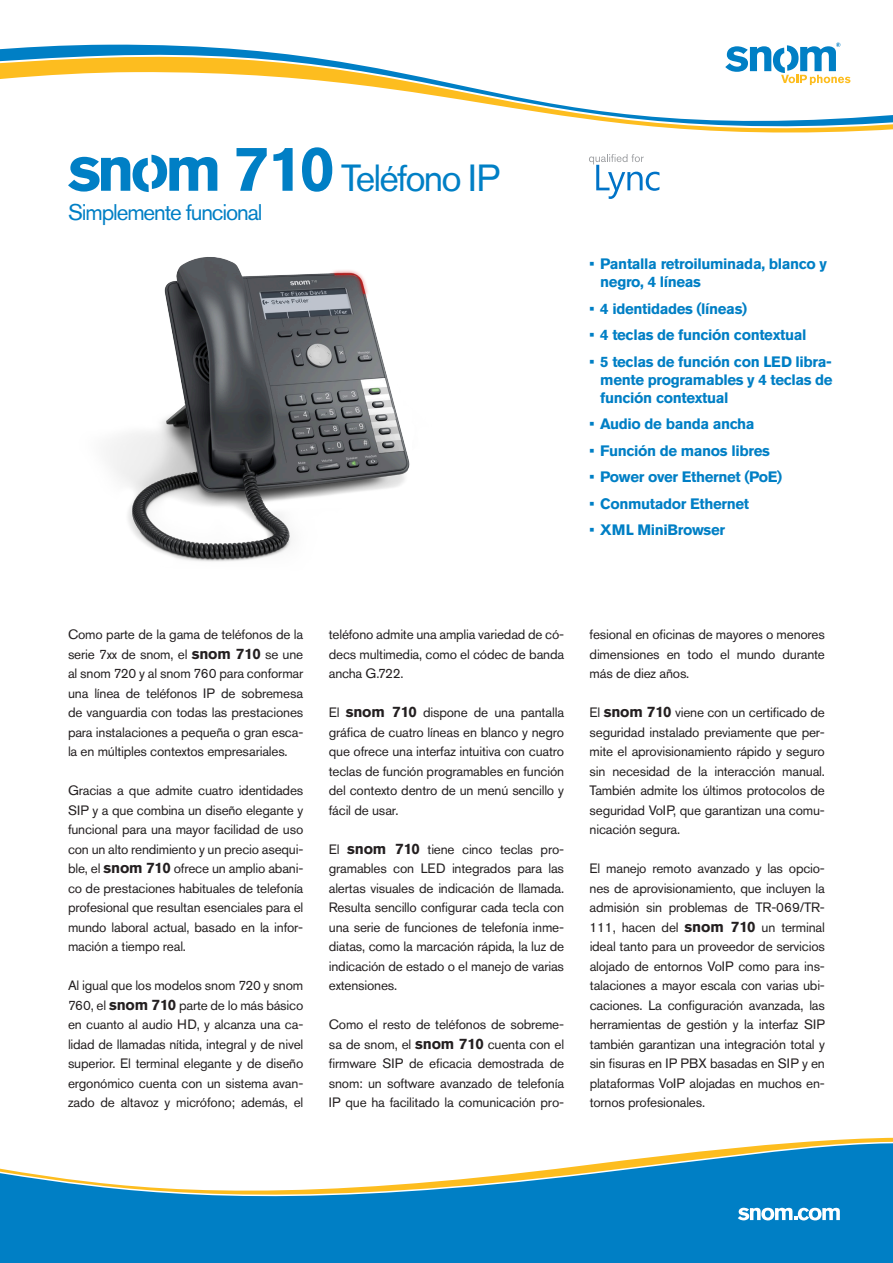
<style>
.page{position:relative;width:893px;height:1263px;background:#fff}
.page>*{position:absolute;margin:0;border:0;box-sizing:border-box;transform-origin:0 0}
.t1{font:37.5px "Akzidenz Grotesk Pro";letter-spacing:-.05em;color:#007fc5}
.t2{font:22.5px "Akzidenz Grotesk Pro";letter-spacing:-.05em;color:#007fc5}
.t3{font:700 15px/18px "Akzidenz Grotesk Pro";letter-spacing:-.025em;color:#007fc5}
.t4{font:13.5px/19.5px "Akzidenz Grotesk Pro";letter-spacing:-.015em;color:#231f20;text-align:justify}
.s1{font-weight:700;font-size:63px}
.s2{font-weight:700;font-size:15px}
</style>
<div class="page">
<svg style="left:0;top:1137px;width:893px;height:126px;fill:#007fc5"></svg>
<svg style="left:0;top:45px;width:893px;height:145px"></svg>
<svg style="left:725px;top:43px;width:125px;height:42px"></svg>
<img style="left:109px;top:257px;width:301px;height:305px">
<svg style="left:738px;top:1207px;width:102px;height:13px"></svg>
<div style="left:131px;top:153px;width:37px;height:40px;background:#fff"></div>
<svg style="left:132px;top:155px;width:35px;height:37px"></svg>
<svg style="left:589px;top:154px;width:70px;height:45px"></svg>
<h1 class="t1" style="left:68px;top:153px;width:433px"><span class="s1">snom 710</span> Teléfono IP</h1>
<h2 class="t2" style="left:68px;top:197px;width:196px">Simplemente funcional</h2>
<p class="t3" style="left:600px;top:255px;width:228px;text-indent:-11px">• Pantalla retroiluminada, blanco y negro, 4 líneas</p>
<p class="t3" style="left:590px;top:299px;width:159px">• 4 identidades (líneas)</p>
<p class="t3" style="left:590px;top:326px;width:218px">• 4 teclas de función contextual</p>
<p class="t3" style="left:600px;top:352px;width:234px;text-align:justify;text-indent:-11px">• 5 teclas de función con LED libra&shy;mente programables y 4 teclas de función contextual</p>
<p class="t3" style="left:590px;top:415px;width:167px">• Audio de banda ancha</p>
<p class="t3" style="left:590px;top:441px;width:182px">• Función de manos libres</p>
<p class="t3" style="left:590px;top:468px;width:194px">• Power over Ethernet (PoE)</p>
<p class="t3" style="left:590px;top:494px;width:161px">• Conmutador Ethernet</p>
<p class="t3" style="left:590px;top:521px;width:137px">• XML MiniBrowser</p>
<p class="t4" style="left:68px;top:624px;width:237px">Como parte de la gama de teléfonos de la serie 7xx de snom, el <span class="s2">snom 710</span> se une al snom 720 y al snom 760 para conformar una línea de teléfonos IP de sobremesa de vanguardia con todas las prestaciones para instalaciones a pequeña o gran esca&shy;la en múltiples contextos empresariales.</p>
<p class="t4" style="left:68px;top:780px;width:237px">Gracias a que admite cuatro identidades SIP y a que combina un diseño elegante y funcional para una mayor facilidad de uso con un alto rendimiento y un precio asequi&shy;ble, el <span class="s2">snom 710</span> ofrece un amplio abani&shy;co de prestaciones habituales de telefonía profesional que resultan esenciales para el mundo laboral actual, basado en la infor&shy;mación a tiempo real.</p>
<p class="t4" style="left:68px;top:975px;width:237px">Al igual que los modelos snom 720 y snom 760, el <span class="s2">snom 710</span> parte de lo más básico en cuanto al audio HD, y alcanza una ca&shy;lidad de llamadas nítida, integral y de nivel superior. El terminal elegante y de diseño ergonómico cuenta con un sistema avan&shy;zado de altavoz y micrófono; además, el</p>
<p class="t4" style="left:329px;top:624px;width:237px">teléfono admite una amplia variedad de có&shy;decs multimedia, como el códec de banda ancha G.722.</p>
<p class="t4" style="left:329px;top:702px;width:237px">El <span class="s2">snom 710</span> dispone de una pantalla gráfica de cuatro líneas en blanco y negro que ofrece una interfaz intuitiva con cuatro teclas de función programables en función del contexto dentro de un menú sencillo y fácil de usar.</p>
<p class="t4" style="left:329px;top:839px;width:237px">El <span class="s2">snom 710</span> tiene cinco teclas pro&shy;gramables con LED integrados para las alertas visuales de indicación de llamada.<br>Resulta sencillo configurar cada tecla con una serie de funciones de telefonía inme&shy;diatas, como la marcación rápida, la luz de indicación de estado o el manejo de varias extensiones.</p>
<p class="t4" style="left:329px;top:1014px;width:237px">Como el resto de teléfonos de sobreme&shy;sa de snom, el <span class="s2">snom 710</span> cuenta con el firmware SIP de eficacia demostrada de snom: un software avanzado de telefonía IP que ha facilitado la comunicación pro-</p>
<p class="t4" style="left:590px;top:624px;width:237px">fesional en oficinas de mayores o menores dimensiones en todo el mundo durante más de diez años.</p>
<p class="t4" style="left:590px;top:702px;width:237px">El <span class="s2">snom 710</span> viene con un certificado de seguridad instalado previamente que per&shy;mite el aprovisionamiento rápido y seguro sin necesidad de la interacción manual.<br>También admite los últimos protocolos de seguridad VoIP, que garantizan una comu&shy;nicación segura.</p>
<p class="t4" style="left:590px;top:858px;width:237px">El manejo remoto avanzado y las opcio&shy;nes de aprovisionamiento, que incluyen la admisión sin problemas de TR-069/TR-111, hacen del <span class="s2">snom 710</span> un terminal ideal tanto para un proveedor de servicios alojado de entornos VoIP como para ins&shy;talaciones a mayor escala con varias ubi&shy;caciones. La configuración avanzada, las herramientas de gestión y la interfaz SIP también garantizan una integración total y sin fisuras en IP PBX basadas en SIP y en plataformas VoIP alojadas en muchos en&shy;tornos profesionales.</p>
</div>
